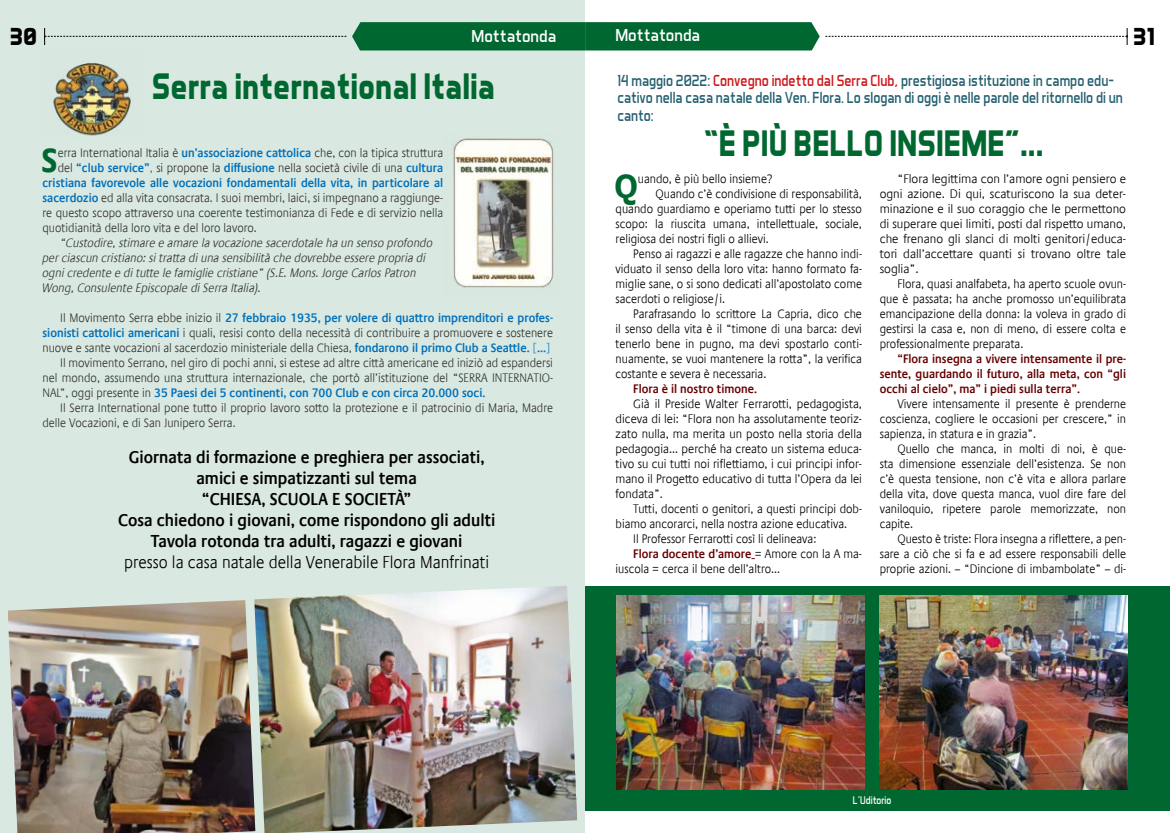
<style>
.page{position:relative;width:1170px;height:833px;background:#fff}
.page>*{position:absolute;margin:0;border:0;box-sizing:border-box;transform-origin:0 0}
.t1{font:700 37.5px "Aero Matics";color:#006730;scale:.85 1}
.t2{font:700 34.5px "Praxis Com";color:#006730;scale:.9 1}
.t3{font:700 25px "Aero Matics";color:#000}
.t4{font:600 17.5px/21px "Praxis Com";color:#000;text-align:center;scale:.9 1}
.t5{font:300 17.5px "Praxis Com";color:#000;scale:.9 1}
.t6{font:17.5px "Aero Matics";color:#fff}
.t7{font:16.25px/17.5px "Aero Matics";color:#256071;scale:.89 1}
.t8{font:300 12.5px/15px "Praxis Com";color:#000;text-align:justify;scale:.9 1}
.t9{font:300 12.5px "Praxis Com";color:#333;scale:.9 1}
.t10{font:300 12.5px/15px "Praxis Com";color:#000;text-align:justify;scale:.92 1}
.t11{font:300 12.5px/15px "Praxis Com";color:#000;text-align:justify;scale:.95 1}
.t12{font:italic 300 12.5px/15px "Praxis Com";color:#333;scale:.9 1}
.t13{font:600 12.5px "Praxis Com";color:#0070bb;scale:.9 1}
.t14{font:600 12.5px/15px "Praxis Com";color:#600;text-align:justify;scale:.9 1}
.t15{font:11.25px "Aero Matics";color:#fff;scale:.89 1}
.s1{font-weight:600;color:#0070bb}
.s2{color:#0070bb}
.s3{font-weight:300;color:#333}
.s4{font-family:"Simoncini Garamond";font-weight:400;color:#0070bb}
.s5{color:#cd1719}
.s6{font-weight:300;color:#000}
</style>
<div class="page">
<div style="left:585px;top:586px;width:584px;height:224px;background:#006730"></div>
<div style="left:0;top:0;width:585px;height:833px;background:#d9e8e0"></div>
<div style="left:352px;top:22px;width:467px;height:28px;background:#006730"></div>
<svg style="left:825px;top:28px;width:302px;height:17px"></svg>
<svg style="left:44px;top:28px;width:302px;height:17px"></svg>
<img style="left:453px;top:138px;width:101px;height:150px">
<img style="left:53px;top:63px;width:78px;height:73px">
<img style="left:8px;top:600px;width:246px;height:233px">
<img style="left:254px;top:586px;width:323px;height:247px">
<img style="left:879px;top:595px;width:248px;height:194px">
<img style="left:617px;top:595px;width:247px;height:194px">
<h3 class="t3" style="left:10px;top:21px;width:29px">30</h3>
<h3 class="t6" style="left:471px;top:26px;width:86px">Mottatonda</h3>
<h3 class="t6" style="left:615px;top:25px;width:86px">Mottatonda</h3>
<h3 class="t3" style="left:1132px;top:22px;width:23px">31</h3>
<h1 class="t1" style="left:152px;top:64px;width:405px">Serra international Italia</h1>
<h2 class="t2" style="left:41px;top:140px;width:19px">S</h2>
<p class="t9" style="left:58px;top:145px;width:430px">erra International Italia è <span class="s1">un’associazione cattolica</span> che, con la tipica struttura</p>
<p class="t9" style="left:58px;top:160px;width:430px">del <span class="s1">“club service”</span><span class="s2">,</span> si propone la <span class="s1">diffusione</span> nella società civile di una <span class="s1">cultura</span></p>
<p class="t13" style="left:43px;top:175px;width:446px">cristiana favorevole alle vocazioni fondamentali della vita, in particolare al</p>
<p class="t9" style="left:43px;top:190px;width:446px"><span class="s1">sacerdozio</span> ed alla vita consacrata. I suoi membri, laici, si impegnano a raggiunge-</p>
<p class="t9" style="left:43px;top:205px;width:446px">re questo scopo attraverso una coerente testimonianza di Fede e di servizio nella</p>
<p class="t9" style="left:43px;top:220px;width:240px">quotidianità della loro vita e del loro lavoro.</p>
<p class="t12" style="left:43px;top:235px;width:435px;text-indent:18px">“Custodire, stimare e amare la vocazione sacerdotale ha un senso profondo per ciascun cristiano: si tratta di una sensibilità che dovrebbe essere propria di ogni credente e di tutte le famiglie cristiane” (S.E. Mons. Jorge Carlos Patron Wong, Consulente Episcopale di Serra Italia).</p>
<p class="t13" style="left:60px;top:310px;width:549px"><span class="s3">Il Movimento Serra ebbe inizio il</span> 27 febbraio 1935, per volere di quattro imprenditori e profes-</p>
<p class="t9" style="left:43px;top:325px;width:568px"><span class="s1">sionisti cattolici americani</span> i quali, resisi conto della necessità di contribuire a promuovere e sostenere</p>
<p class="t9" style="left:43px;top:340px;width:565px">nuove e sante vocazioni al sacerdozio ministeriale della Chiesa, <span class="s1">fondarono il primo Club a Seattle.</span> <span class="s4">[</span><span class="s1">...</span><span class="s4">]</span></p>
<p class="t9" style="left:60px;top:355px;width:549px">Il movimento Serrano, nel giro di pochi anni, si estese ad altre città americane ed iniziò ad espandersi</p>
<p class="t9" style="left:42px;top:370px;width:568px">nel mondo, assumendo una struttura internazionale, che portò all’istituzione del “SERRA INTERNATIO-</p>
<p class="t13" style="left:42px;top:385px;width:493px"><span class="s3">NAL”, oggi presente in</span> 35 Paesi dei 5 continenti, con 700 Club e con circa 20.000 soci.</p>
<p class="t9" style="left:60px;top:400px;width:549px">Il Serra International pone tutto il proprio lavoro sotto la protezione e il patrocinio di Maria, Madre</p>
<p class="t9" style="left:42px;top:415px;width:216px">delle Vocazioni, e di San Junipero Serra.</p>
<h3 class="t4" style="left:118px;top:446px;width:421px">Giornata di formazione e preghiera per associati, amici e simpatizzanti sul tema<br>“CHIESA, SCUOLA E SOCIETÀ”<br>Cosa chiedono i giovani, come rispondono gli adulti Tavola rotonda tra adulti, ragazzi e giovani</h3>
<h3 class="t5" style="left:124px;top:552px;width:407px">presso la casa natale della Venerabile Flora Manfrinati</h3>
<h3 class="t7" style="left:617px;top:71px;width:569px">14 maggio 2022: <span class="s5">Convegno indetto dal Serra Club,</span> prestigiosa istituzione in campo edu&shy;cativo nella casa natale della Ven. Flora. Lo slogan di oggi è nelle parole del ritornello di un canto:</h3>
<h1 class="t1" style="left:703px;top:121px;width:401px">“È PIÙ BELLO INSIEME”...</h1>
<h2 class="t2" style="left:614px;top:165px;width:28px">Q</h2>
<p class="t8" style="left:637px;top:171px;width:151px">uando, è più bello insieme?</p>
<p class="t8" style="left:655px;top:186px;width:231px">Quando c’è condivisione di responsabilità,</p>
<p class="t8" style="left:615px;top:201px;width:275px">quando guardiamo e operiamo tutti per lo stesso</p>
<p class="t8" style="left:615px;top:216px;width:275px">scopo: la riuscita umana, intellettuale, sociale,</p>
<p class="t8" style="left:615px;top:231px;width:172px">religiosa dei nostri figli o allievi.</p>
<p class="t8" style="left:633px;top:246px;width:255px">Penso ai ragazzi e alle ragazze che hanno indi-</p>
<p class="t8" style="left:615px;top:261px;width:275px">viduato il senso della loro vita: hanno formato fa-</p>
<p class="t8" style="left:615px;top:276px;width:275px">miglie sane, o si sono dedicati all’apostolato come</p>
<p class="t8" style="left:615px;top:291px;width:123px">sacerdoti o religiose/i.</p>
<p class="t8" style="left:633px;top:306px;width:255px">Parafrasando lo scrittore La Capria, dico che</p>
<p class="t8" style="left:615px;top:321px;width:275px">il senso della vita è il “timone di una barca: devi</p>
<p class="t8" style="left:615px;top:336px;width:275px">tenerlo bene in pugno, ma devi spostarlo conti-</p>
<p class="t8" style="left:615px;top:351px;width:275px">nuamente, se vuoi mantenere la rotta”, la verifica</p>
<p class="t8" style="left:615px;top:366px;width:169px">costante e severa è necessaria.</p>
<p class="t14" style="left:633px;top:381px;width:139px">Flora è il nostro timone.</p>
<p class="t10" style="left:615px;top:396px;width:269px;text-indent:18px">Già il Preside Walter Ferrarotti, pedagogista, diceva di lei: “Flora non ha assolutamente teoriz&shy;zato nulla, ma merita un posto nella storia della pedagogia... perché ha creato un sistema educa&shy;tivo su cui tutti noi riflettiamo, i cui principi infor&shy;mano il Progetto educativo di tutta l’Opera da lei fondata”.</p>
<p class="t8" style="left:633px;top:501px;width:255px">Tutti, docenti o genitori, a questi principi dob-</p>
<p class="t8" style="left:615px;top:516px;width:259px">biamo ancorarci, nella nostra azione educativa.</p>
<p class="t8" style="left:633px;top:531px;width:205px">Il Professor Ferrarotti così li delineava:</p>
<p class="t14" style="left:633px;top:546px;width:255px">Flora docente d’amore <span class="s6">= Amore con la A ma-</span></p>
<p class="t8" style="left:615px;top:561px;width:184px">iuscola = cerca il bene dell’altro...</p>
<p class="t11" style="left:879px;top:171px;width:261px;text-indent:18px">“Flora legittima con l’amore ogni pensiero e ogni azione. Di qui, scaturiscono la sua deter&shy;minazione e il suo coraggio che le permettono di superare quei limiti, posti dal rispetto umano, che frenano gli slanci di molti genitori/educa&shy;tori dall’accettare quanti si trovano oltre tale soglia”.</p>
<p class="t8" style="left:879px;top:276px;width:275px;text-indent:18px">Flora, quasi analfabeta, ha aperto scuole ovun&shy;que è passata; ha anche promosso un’equilibrata emancipazione della donna: la voleva in grado di gestirsi la casa e, non di meno, di essere colta e professionalmente preparata.</p>
<p class="t14" style="left:879px;top:351px;width:275px;text-indent:18px">“Flora insegna a vivere intensamente il pre&shy;sente, guardando il futuro, alla meta, con “gli occhi al cielo”, ma” i piedi sulla terra”.</p>
<p class="t8" style="left:879px;top:396px;width:275px;text-indent:18px">Vivere intensamente il presente è prenderne coscienza, cogliere le occasioni per crescere,” in sapienza, in statura e in grazia”.</p>
<p class="t8" style="left:879px;top:441px;width:275px;text-indent:18px">Quello che manca, in molti di noi, è que&shy;sta dimensione essenziale dell’esistenza. Se non c’è questa tensione, non c’è vita e allora parlare della vita, dove questa manca, vuol dire fare del vaniloquio, ripetere parole memorizzate, non capite.</p>
<p class="t8" style="left:879px;top:531px;width:275px;text-indent:18px">Questo è triste: Flora insegna a riflettere, a pen&shy;sare a ciò che si fa e ad essere responsabili delle proprie azioni. – “Dincione di imbambolate” – di-</p>
<p class="t15" style="left:852px;top:794px;width:45px">L’Uditorio</p>
</div>
